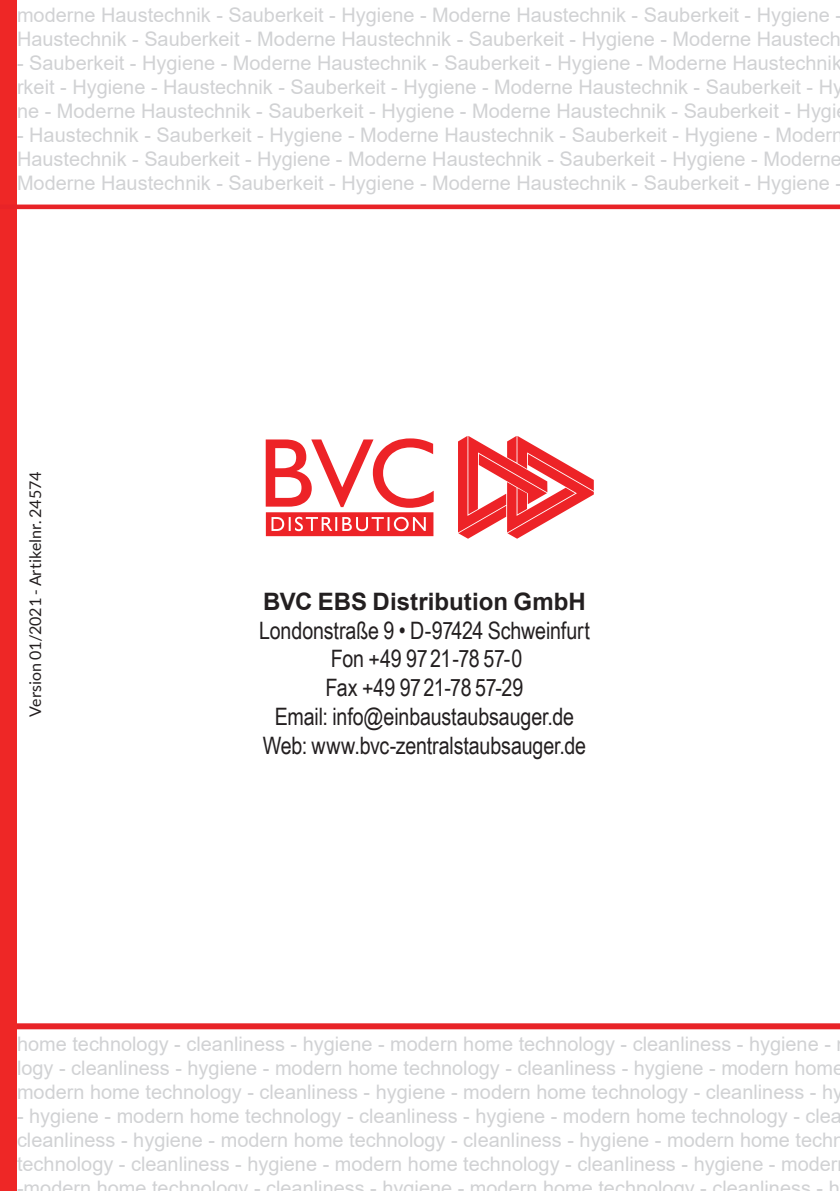
<style>
.page{position:relative;width:840px;height:1191px;background:#fff}
.page>*{position:absolute;margin:0;border:0;box-sizing:border-box;transform-origin:0 0}
.t1{font:98.2px "Humanist";color:#ed2327}
.Text_allgemein{font:24px "Arial Narrow";letter-spacing:-.005em;color:#231f20}
.Text_allgemein-2{font:700 24px "Arial";color:#231f20}
.t2{font:20px/24px "Arial";color:#d1d2d4}
.t3{font:16px "Lato";color:#231f20}
</style>
<div class="page">
<div style="left:0;top:1023px;width:839px;height:6px;background:#e82327"></div>
<div style="left:0;top:0;width:17px;height:1191px;background:#ee2726"></div>
<div style="left:0;top:204px;width:839px;height:5px;background:#e82327"></div>
<svg style="left:458px;top:436px;width:135px;height:103px"></svg>
<svg style="left:266px;top:512px;width:167px;height:24px;background:#f04a4d"></svg>
<p class="t2" style="left:17px;top:2px;width:826px">moderne Haustechnik - Sauberkeit - Hygiene - Moderne Haustechnik - Sauberkeit - Hygiene -<br>Haustechnik - Sauberkeit - Moderne Haustechnik - Sauberkeit - Hygiene - Moderne Haustech</p>
<p class="t2" style="left:17px;top:50px;width:827px;text-align:justify">- Sauberkeit - Hygiene - Moderne Haustechnik - Sauberkeit - Hygiene - Moderne Haustechnik rkeit - Hygiene - Haustechnik - Sauberkeit - Hygiene - Moderne Haustechnik - Sauberkeit - Hy ne - Moderne Haustechnik - Sauberkeit - Hygiene - Moderne Haustechnik - Sauberkeit - Hygi</p>
<p class="t2" style="left:17px;top:122px;width:827px;text-align:justify">- Haustechnik - Sauberkeit - Hygiene - Moderne Haustechnik - Sauberkeit - Hygiene - Modern Haustechnik - Sauberkeit - Hygiene - Moderne Haustechnik - Sauberkeit - Hygiene - Moderne Moderne Haustechnik - Sauberkeit - Hygiene - Moderne Haustechnik - Sauberkeit - Hygiene -</p>
<p class="t3" style="left:27px;top:716px;width:247px;rotate:-90deg">Version 01/2021 - Artikelnr. 24574</p>
<p class="t1" style="left:258px;top:410px;width:180px">BVC</p>
<p class="Text_allgemein-2" style="left:263px;top:584px;width:324px">BVC EBS Distribution GmbH</p>
<p class="Text_allgemein" style="left:259px;top:612px;width:332px">Londonstraße 9 • D-97424 Schweinfurt</p>
<p class="Text_allgemein" style="left:330px;top:641px;width:193px">Fon +49 9721-78 57-0</p>
<p class="Text_allgemein" style="left:325px;top:670px;width:199px">Fax +49 9721-78 57-29</p>
<p class="Text_allgemein" style="left:274px;top:699px;width:301px">Email: info@einbaustaubsauger.de</p>
<p class="Text_allgemein" style="left:262px;top:727px;width:325px">Web: www.bvc-zentralstaubsauger.de</p>
<p class="t2" style="left:17px;top:1032px;width:828px">home technology - cleanliness - hygiene - modern home technology - cleanliness - hygiene - logy - cleanliness - hygiene - modern home technology - cleanliness - hygiene - modern home modern home technology - cleanliness - hygiene - modern home technology - cleanliness - hy</p>
<p class="t2" style="left:17px;top:1104px;width:828px">- hygiene - modern home technology - cleanliness - hygiene - modern home technology - clea cleanliness - hygiene - modern home technology - cleanliness - hygiene - modern home techn technology - cleanliness - hygiene - modern home technology - cleanliness - hygiene - moder -modern home technolo</p>
<p class="t2" style="left:254px;top:1176px;width:421px">- cleanliness - h iene - modern home technolo</p>
<p class="t2" style="left:700px;top:1176px;width:141px">- cleanliness - h</p>
</div>
